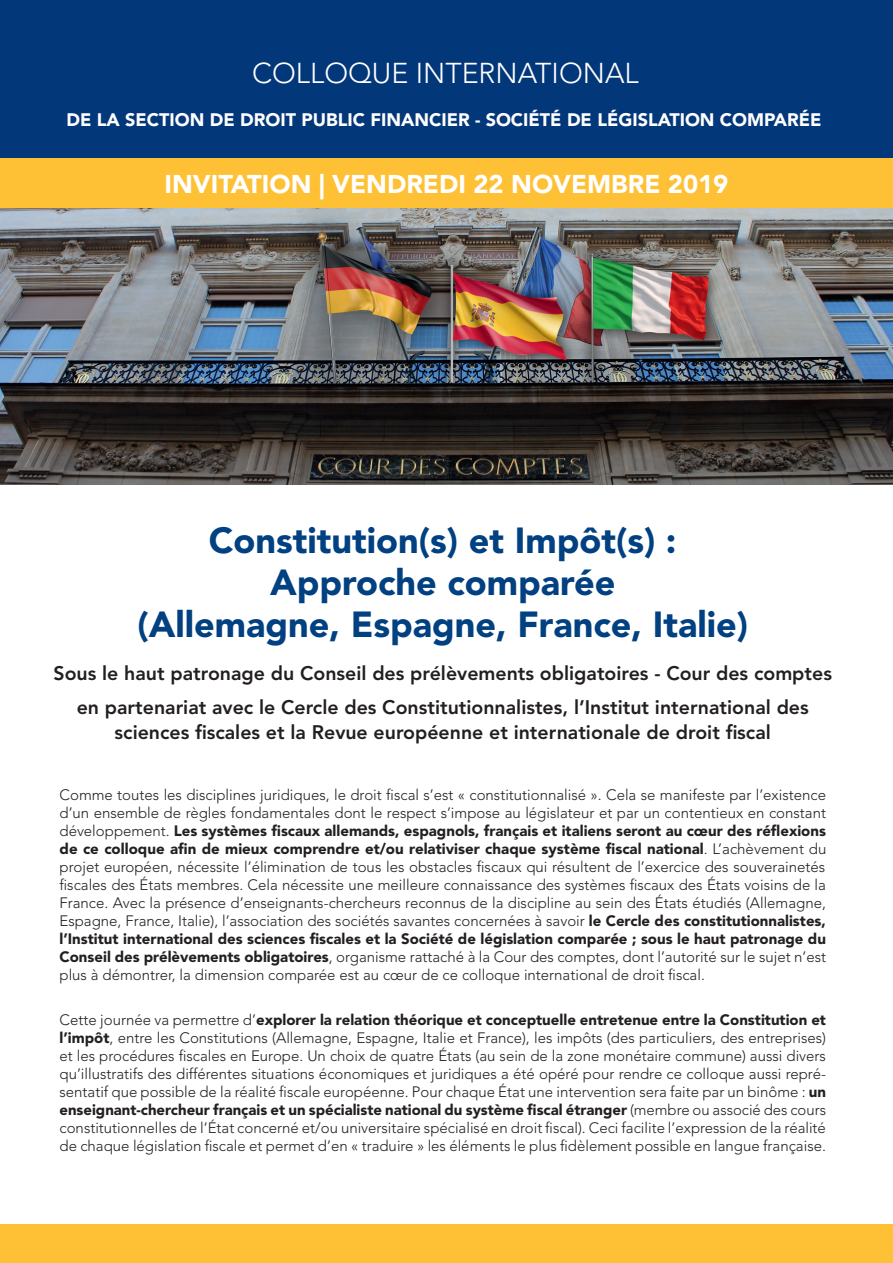
<style>
.page{position:relative;width:893px;height:1263px;background:#fff}
.page>*{position:absolute;margin:0;border:0;box-sizing:border-box;transform-origin:0 0}
.t1{font:900 36px/42px "Avenir LT Std";color:#014081;text-align:center}
.t2{font:300 28.5px "Avenir LT Std";color:#fff}
.t3{font:900 25.5px "Avenir LT Std";color:#fff}
.t4{font:800 19.5px/34px "Avenir LT Std";color:#231f20;text-align:center}
.t5{font:900 18px "Avenir LT Std";color:#fff}
.t6{font:300 15px/18px "Avenir LT Std";color:#231f20;text-align:justify}
.s1{font-weight:900}
</style>
<div class="page">
<div style="left:0;top:0;width:893px;height:170px;background:#02377a"></div>
<div style="left:0;top:158px;width:893px;height:50px;background:#fec135"></div>
<div style="left:0;top:1225px;width:893px;height:38px;background:#fec135"></div>
<img style="left:0;top:208px;width:893px;height:276px">
<h2 class="t2" style="left:252px;top:56px;width:388px">COLLOQUE INTERNATIONAL</h2>
<p class="t5" style="left:66px;top:109px;width:757px">DE LA SECTION DE DROIT PUBLIC FINANCIER - SOCIÉTÉ DE LÉGISLATION COMPARÉE</p>
<h3 class="t3" style="left:165px;top:169px;width:565px">INVITATION | VENDREDI 22 NOVEMBRE 2019</h3>
<h1 class="t1" style="left:137px;top:519px;width:612px">Constitution(s) et Impôt(s) :<br>Approche comparée<br>(Allemagne, Espagne, France, Italie)</h1>
<h3 class="t4" style="left:54px;top:656px;width:780px">Sous le haut patronage du Conseil des prélèvements obligatoires - Cour des comptes en partenariat avec le Cercle des Constitutionnalistes, l’Institut international des</h3>
<h3 class="t4" style="left:115px;top:715px;width:658px">sciences fiscales et la Revue européenne et internationale de droit fiscal</h3>
<p class="t6" style="left:60px;top:786px;width:768px">Comme toutes les disciplines juridiques, le droit fiscal s’est « constitutionnalisé ». Cela se manifeste par l’existence d’un ensemble de règles fondamentales dont le respect s’impose au législateur et par un contentieux en constant développement. <span class="s1">Les systèmes fiscaux allemands, espagnols, français et italiens seront au cœur des réflexions de ce colloque afin de mieux comprendre et/ou relativiser chaque système fiscal national</span>. L’achèvement du projet européen, nécessite l’élimination de tous les obstacles fiscaux qui résultent de l’exercice des souverainetés fiscales des États membres. Cela nécessite une meilleure connaissance des systèmes fiscaux des États voisins de la France. Avec la présence d’enseignants-chercheurs reconnus de la discipline au sein des États étudiés (Allemagne, Espagne, France, Italie), l’association des sociétés savantes concernées à savoir <span class="s1">le Cercle des constitutionnalistes, l’Institut international des sciences fiscales et la Société de législation comparée ; sous le haut patronage du Conseil des prélèvements obligatoires</span>, organisme rattaché à la Cour des comptes, dont l’autorité sur le sujet n’est plus à démontrer, la dimension comparée est au cœur de ce colloque international de droit fiscal.</p>
<p class="t6" style="left:60px;top:1010px;width:768px">Cette journée va permettre d’<span class="s1">explorer la relation théorique et conceptuelle entretenue entre la Constitution et l’impôt</span>, entre les Constitutions (Allemagne, Espagne, Italie et France), les impôts (des particuliers, des entreprises) et les procédures fiscales en Europe. Un choix de quatre États (au sein de la zone monétaire commune) aussi divers qu’illustratifs des différentes situations économiques et juridiques a été opéré pour rendre ce colloque aussi repré&shy;sentatif que possible de la réalité fiscale européenne. Pour chaque État une intervention sera faite par un binôme : <span class="s1">un enseignant-chercheur français et un spécialiste national du système fiscal étranger</span> (membre ou associé des cours constitutionnelles de l’État concerné et/ou universitaire spécialisé en droit fiscal). Ceci facilite l’expression de la réalité de chaque législation fiscale et permet d’en « traduire » les éléments le plus fidèlement possible en langue française.</p>
</div>
